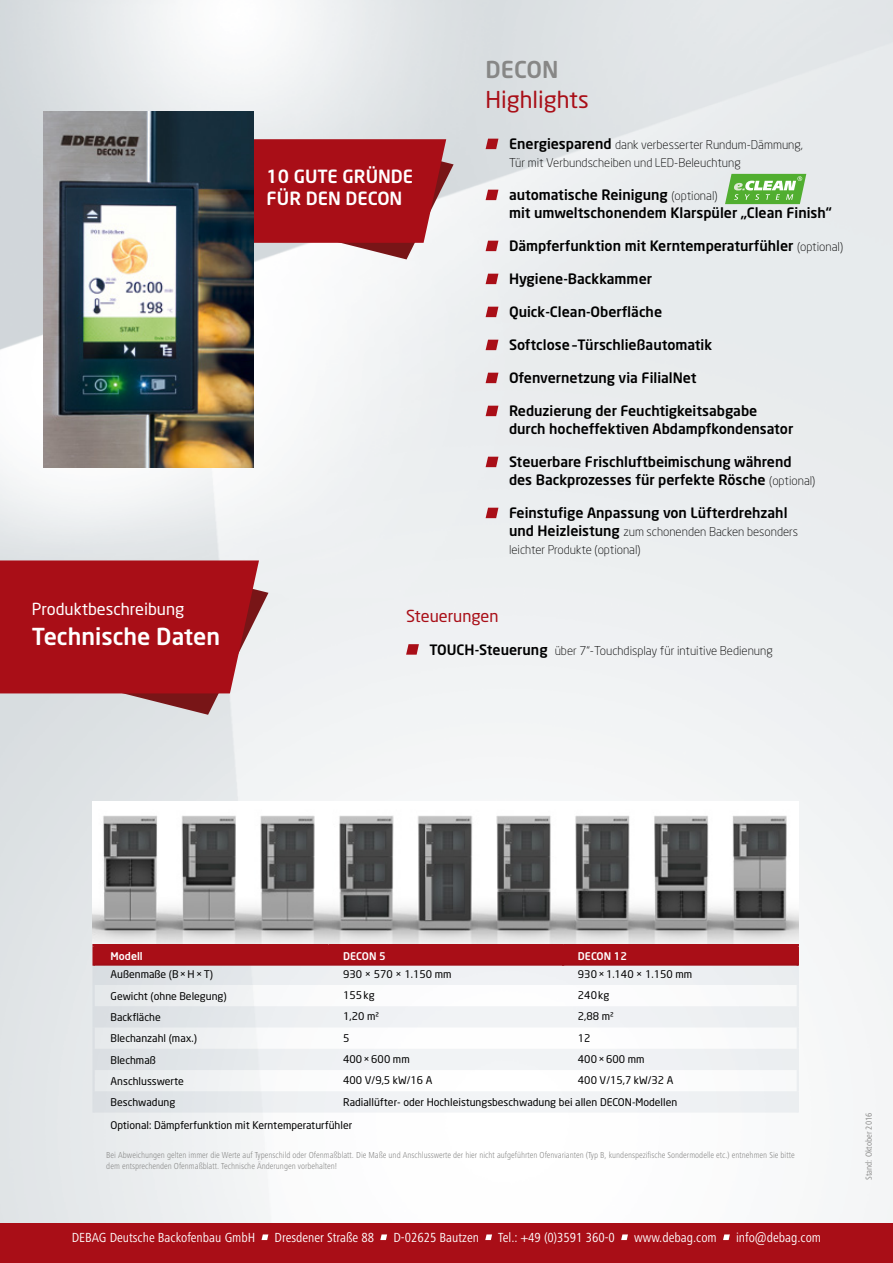
<style>
.page{position:relative;width:893px;height:1263px;background:#fff}
.page>*{position:absolute;margin:0;border:0;box-sizing:border-box;transform-origin:0 0}
.t1{font:500 23.1px "Neo Sans";color:#fff}
.t2{font:22.95px "Neo Sans";color:#a90e17}
.t3{font:500 22.95px "Neo Sans";color:#878786}
.t4{font:500 18px/21.6px "Neo Sans";color:#fff}
.t5{font:16.35px "Neo Sans";color:#fff}
.t6{font:16.35px "Neo Sans";color:#a90e17}
.t7{font:500 14.1px/18px "Neo Sans";color:#000}
.t8{font:condensed 13.65px "Frutiger Next LTW1 G";color:#fff}
.t9{font:300 12px/18px "Neo Sans";color:#000}
.t10{font:10.5px "Neo Sans";color:#000}
.t11{font:500 10.5px "Neo Sans";color:#fff}
.t12{font:300 condensed 9px/10.8px "Frutiger Next LTW1 G";color:#878786}
.t13{font:condensed 9px "Frutiger Next LTW1 G";color:#878786}
.s1{font-weight:500;font-size:14.1px}
.s2{font-weight:300;font-size:12px}
</style>
<div class="page">
<img style="left:0;top:0;width:893px;height:1224px">
<svg style="left:486px;top:139px;width:12px;height:10px"></svg>
<svg style="left:486px;top:190px;width:12px;height:10px"></svg>
<svg style="left:486px;top:241px;width:12px;height:10px"></svg>
<svg style="left:486px;top:274px;width:12px;height:10px"></svg>
<svg style="left:486px;top:307px;width:12px;height:10px"></svg>
<svg style="left:486px;top:340px;width:12px;height:10px"></svg>
<svg style="left:486px;top:373px;width:12px;height:10px"></svg>
<svg style="left:486px;top:406px;width:12px;height:10px"></svg>
<svg style="left:486px;top:457px;width:12px;height:10px"></svg>
<svg style="left:486px;top:508px;width:12px;height:10px"></svg>
<div style="left:95px;top:946px;width:702px;height:18px;background:#a90e17"></div>
<hr style="left:92px;top:946px;width:3px;height:20px;background:#a90e17">
<hr style="left:92px;top:943px;width:236px;height:3px;background:#a90e17">
<hr style="left:328px;top:943px;width:235px;height:3px;background:#a90e17">
<hr style="left:562px;top:946px;width:2px;height:20px;background:#a90e17">
<hr style="left:797px;top:946px;width:2px;height:20px;background:#a90e17">
<hr style="left:563px;top:943px;width:236px;height:3px;background:#a90e17">
<svg style="left:95px;top:964px;width:702px;height:148px;fill:#f0f2f5"></svg>
<hr style="left:797px;top:1091px;width:2px;height:21px;background:#f2f4f6">
<hr style="left:92px;top:964px;width:3px;height:21px;background:#f2f4f6">
<hr style="left:797px;top:964px;width:2px;height:21px;background:#f2f4f6">
<hr style="left:92px;top:985px;width:3px;height:21px;background:#f2f4f6">
<hr style="left:797px;top:985px;width:2px;height:21px;background:#f2f4f6">
<hr style="left:92px;top:1006px;width:3px;height:21px;background:#f2f4f6">
<hr style="left:797px;top:1006px;width:2px;height:21px;background:#f2f4f6">
<hr style="left:92px;top:1027px;width:3px;height:22px;background:#f2f4f6">
<hr style="left:797px;top:1027px;width:2px;height:22px;background:#f2f4f6">
<hr style="left:92px;top:1049px;width:3px;height:21px;background:#f2f4f6">
<hr style="left:797px;top:1049px;width:2px;height:21px;background:#f2f4f6">
<hr style="left:92px;top:1070px;width:3px;height:21px;background:#f2f4f6">
<hr style="left:797px;top:1070px;width:2px;height:21px;background:#f2f4f6">
<hr style="left:92px;top:1091px;width:3px;height:21px;background:#f2f4f6">
<svg style="left:0;top:560px;width:268px;height:155px;background:#b1353c"></svg>
<svg style="left:253px;top:139px;width:201px;height:120px;background:#b0363d"></svg>
<div style="left:0;top:1224px;width:893px;height:39px;background:#a90e17"></div>
<svg style="left:406px;top:644px;width:13px;height:11px"></svg>
<img style="left:44px;top:112px;width:209px;height:356px">
<svg style="left:725px;top:174px;width:81px;height:30px;background:#7ac062"></svg>
<img style="left:92px;top:801px;width:707px;height:142px">
<svg style="left:262px;top:1234px;width:6px;height:6px"></svg>
<svg style="left:380px;top:1234px;width:7px;height:6px"></svg>
<svg style="left:485px;top:1234px;width:7px;height:6px"></svg>
<svg style="left:621px;top:1234px;width:7px;height:6px"></svg>
<svg style="left:723px;top:1234px;width:7px;height:6px"></svg>
<p class="t5" style="left:32px;top:599px;width:154px">Produktbeschreibung</p>
<h1 class="t1" style="left:32px;top:622px;width:190px">Technische Daten</h1>
<p class="t4" style="left:267px;top:165px;width:148px">10 GUTE GRÜNDE<br>FÜR DEN DECON</p>
<h2 class="t3" style="left:486px;top:55px;width:75px">DECON</h2>
<h2 class="t2" style="left:486px;top:86px;width:105px">Highlights</h2>
<p class="t9" style="left:509px;top:136px;width:295px"><span class="s1">Energiesparend</span> dank verbesserter Rundum-Dämmung,<br>Tür mit Verbundscheiben und LED-Beleuchtung</p>
<p class="t7" style="left:509px;top:186px;width:324px">automatische Reinigung <span class="s2">(optional)<br></span>mit umweltschonendem Klarspüler „Clean Finish“</p>
<p class="t7" style="left:509px;top:237px;width:336px">Dämpferfunktion mit Kerntemperaturfühler <span class="s2">(optional)</span></p>
<p class="t7" style="left:509px;top:270px;width:145px">Hygiene-Backkammer</p>
<p class="t7" style="left:509px;top:303px;width:155px">Quick-Clean-Oberfläche</p>
<p class="t7" style="left:509px;top:336px;width:205px">Softclose–Türschließautomatik</p>
<p class="t7" style="left:509px;top:369px;width:189px">Ofenvernetzung via FilialNet</p>
<p class="t7" style="left:509px;top:402px;width:286px">Reduzierung der Feuchtigkeitsabgabe durch hocheffektiven Abdampfkondensator</p>
<p class="t7" style="left:509px;top:453px;width:308px">Steuerbare Frischluftbeimischung während des Backprozesses für perfekte Rösche <span class="s2">(optional)</span></p>
<p class="t7" style="left:509px;top:504px;width:280px">Feinstufige Anpassung von Lüfterdrehzahl</p>
<p class="t9" style="left:509px;top:523px;width:291px"><span class="s1">und Heizleistung</span> zum schonenden Backen besonders leichter Produkte (optional)</p>
<p class="t6" style="left:406px;top:606px;width:94px">Steuerungen</p>
<p class="t9" style="left:429px;top:641px;width:345px"><span class="s1">TOUCH-Steuerung</span> über 7“-Touchdisplay für intuitive Bedienung</p>
<p class="t11" style="left:111px;top:949px;width:34px">Modell</p>
<p class="t11" style="left:343px;top:949px;width:44px">DECON 5</p>
<p class="t11" style="left:578px;top:949px;width:51px">DECON 12</p>
<p class="t10" style="left:111px;top:968px;width:104px">Außenmaße (B × H × T)</p>
<p class="t10" style="left:343px;top:968px;width:110px">930 × 570 × 1.150 mm</p>
<p class="t10" style="left:578px;top:968px;width:116px">930 × 1.140 × 1.150 mm</p>
<p class="t10" style="left:111px;top:989px;width:117px">Gewicht (ohne Belegung)</p>
<p class="t10" style="left:343px;top:989px;width:33px">155kg</p>
<p class="t10" style="left:578px;top:989px;width:33px">240kg</p>
<p class="t10" style="left:111px;top:1011px;width:52px">Backfläche</p>
<p class="t10" style="left:343px;top:1010px;width:37px">1,20 m²</p>
<p class="t10" style="left:578px;top:1010px;width:37px">2,88 m²</p>
<p class="t10" style="left:111px;top:1032px;width:88px">Blechanzahl (max.)</p>
<p class="t10" style="left:343px;top:1031px;width:8px">5</p>
<p class="t10" style="left:578px;top:1031px;width:14px">12</p>
<p class="t10" style="left:111px;top:1053px;width:47px">Blechmaß</p>
<p class="t10" style="left:343px;top:1053px;width:68px">400 × 600 mm</p>
<p class="t10" style="left:578px;top:1053px;width:68px">400 × 600 mm</p>
<p class="t10" style="left:111px;top:1074px;width:75px">Anschlusswerte</p>
<p class="t10" style="left:343px;top:1074px;width:91px">400 V/9,5 kW/16 A</p>
<p class="t10" style="left:578px;top:1074px;width:97px">400 V/15,7 kW/32 A</p>
<p class="t10" style="left:111px;top:1096px;width:66px">Beschwadung</p>
<p class="t10" style="left:343px;top:1095px;width:336px">Radiallüfter- oder Hochleistungsbeschwadung bei allen DECON-Modellen</p>
<p class="t10" style="left:111px;top:1119px;width:243px">Optional: Dämpferfunktion mit Kerntemperaturfühler</p>
<p class="t12" style="left:106px;top:1150px;width:690px">Bei Abweichungen gelten immer die Werte auf Typenschild oder Ofenmaßblatt. Die Maße und Anschlusswerte der hier nicht aufgeführten Ofenvarianten (Typ B, kundenspezifische Sondermodelle etc.) entnehmen Sie bitte dem entsprechenden Ofenmaßblatt. Technische Änderungen vorbehalten!</p>
<p class="t8" style="left:72px;top:1229px;width:185px">DEBAG Deutsche Backofenbau GmbH</p>
<p class="t8" style="left:275px;top:1229px;width:101px">Dresdener Straße 88</p>
<p class="t8" style="left:393px;top:1229px;width:87px">D-02625 Bautzen</p>
<p class="t8" style="left:498px;top:1229px;width:118px">Tel.: +49 (0)3591 360-0</p>
<p class="t8" style="left:634px;top:1229px;width:84px">www.debag.com</p>
<p class="t8" style="left:736px;top:1229px;width:87px">info@debag.com</p>
<p class="t13" style="left:864px;top:1180px;width:69px;rotate:-90deg">Stand: Oktober 2016</p>
</div>
